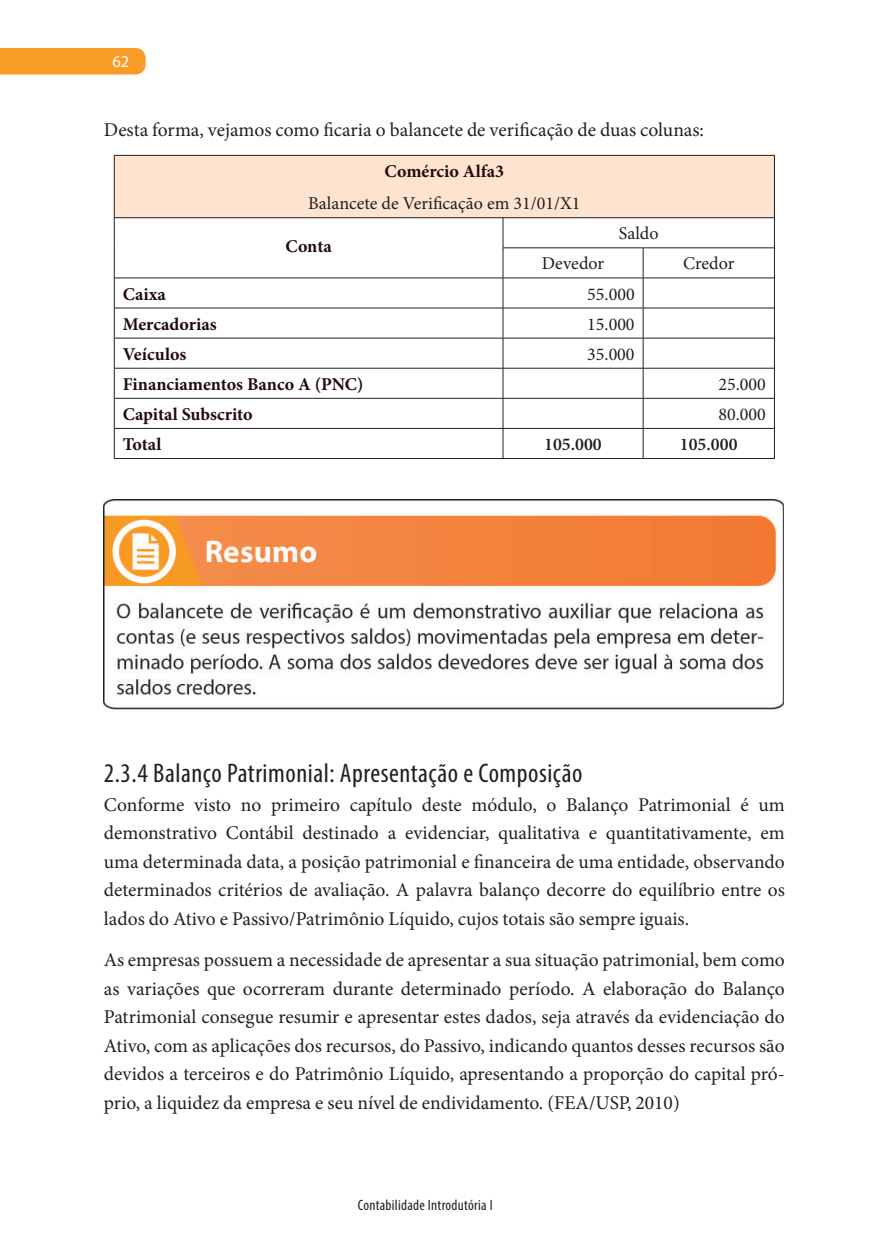
<style>
.page{position:relative;width:893px;height:1258px;background:#fff}
.page>*{position:absolute;margin:0;border:0;box-sizing:border-box;transform-origin:0 0}
.t1{font:condensed 27px "Myriad Pro";letter-spacing:.02em;color:#231f20}
.t2{font:19.5px/28.5px "Minion Pro";color:#231f20;text-align:justify}
.t3{font:700 18px "Minion Pro";color:#220b0d}
.t4{font:18px "Minion Pro";color:#211d1e}
.t5{font:600 18px "Minion Pro";color:#211d1e}
.t6{font:16.5px "Myriad Pro";color:#fff}
.t7{font:condensed 15px "Myriad Pro";letter-spacing:.02em;color:#231f20}
</style>
<div class="page">
<div style="left:0;top:48px;width:146px;height:27px;background:#f89c27"></div>
<div style="left:114px;top:155px;width:660px;height:63px;background:#fee3cf"></div>
<hr style="left:502px;top:248px;width:141px;height:1px;background:#231f20">
<hr style="left:643px;top:248px;width:130px;height:1px;background:#231f20">
<hr style="left:642px;top:248px;width:1px;height:30px;background:#231f20">
<hr style="left:642px;top:278px;width:1px;height:30px;background:#231f20">
<hr style="left:115px;top:308px;width:388px;height:1px;background:#231f20">
<hr style="left:503px;top:308px;width:140px;height:1px;background:#231f20">
<hr style="left:643px;top:308px;width:130px;height:1px;background:#231f20">
<hr style="left:642px;top:308px;width:1px;height:30px;background:#231f20">
<hr style="left:115px;top:338px;width:388px;height:1px;background:#231f20">
<hr style="left:503px;top:338px;width:140px;height:1px;background:#231f20">
<hr style="left:643px;top:338px;width:130px;height:1px;background:#231f20">
<hr style="left:642px;top:338px;width:1px;height:30px;background:#231f20">
<hr style="left:115px;top:368px;width:388px;height:1px;background:#231f20">
<hr style="left:503px;top:368px;width:140px;height:1px;background:#231f20">
<hr style="left:643px;top:368px;width:130px;height:1px;background:#231f20">
<hr style="left:642px;top:368px;width:1px;height:30px;background:#231f20">
<hr style="left:115px;top:398px;width:388px;height:1px;background:#231f20">
<hr style="left:503px;top:398px;width:140px;height:1px;background:#231f20">
<hr style="left:643px;top:398px;width:130px;height:1px;background:#231f20">
<hr style="left:642px;top:398px;width:1px;height:30px;background:#231f20">
<hr style="left:115px;top:428px;width:388px;height:1px;background:#231f20">
<svg style="left:502px;top:429px;width:1px;height:29px"></svg>
<svg style="left:642px;top:429px;width:1px;height:29px"></svg>
<hr style="left:503px;top:217px;width:140px;height:1px;background:#231f20">
<hr style="left:643px;top:217px;width:130px;height:1px;background:#231f20">
<hr style="left:503px;top:278px;width:140px;height:1px;background:#231f20">
<hr style="left:502px;top:278px;width:1px;height:30px;background:#231f20">
<hr style="left:643px;top:278px;width:130px;height:1px;background:#231f20">
<hr style="left:502px;top:308px;width:1px;height:30px;background:#231f20">
<hr style="left:502px;top:338px;width:1px;height:30px;background:#231f20">
<hr style="left:502px;top:368px;width:1px;height:30px;background:#231f20">
<hr style="left:502px;top:398px;width:1px;height:30px;background:#231f20">
<hr style="left:503px;top:428px;width:140px;height:1px;background:#231f20">
<hr style="left:643px;top:428px;width:130px;height:1px;background:#231f20">
<hr style="left:114px;top:155px;width:389px;height:1px;background:#231f20">
<hr style="left:114px;top:156px;width:1px;height:62px;background:#231f20">
<hr style="left:503px;top:155px;width:140px;height:1px;background:#231f20">
<hr style="left:643px;top:155px;width:131px;height:1px;background:#231f20">
<hr style="left:773px;top:156px;width:1px;height:62px;background:#231f20">
<hr style="left:773px;top:218px;width:1px;height:30px;background:#231f20">
<hr style="left:773px;top:248px;width:1px;height:30px;background:#231f20">
<hr style="left:114px;top:278px;width:1px;height:30px;background:#231f20">
<hr style="left:773px;top:278px;width:1px;height:30px;background:#231f20">
<hr style="left:114px;top:308px;width:1px;height:30px;background:#231f20">
<hr style="left:773px;top:308px;width:1px;height:30px;background:#231f20">
<hr style="left:114px;top:338px;width:1px;height:30px;background:#231f20">
<hr style="left:773px;top:338px;width:1px;height:30px;background:#231f20">
<hr style="left:114px;top:368px;width:1px;height:30px;background:#231f20">
<hr style="left:773px;top:368px;width:1px;height:30px;background:#231f20">
<hr style="left:114px;top:398px;width:1px;height:30px;background:#231f20">
<hr style="left:773px;top:398px;width:1px;height:30px;background:#231f20">
<hr style="left:114px;top:428px;width:1px;height:30px;background:#231f20">
<hr style="left:773px;top:428px;width:1px;height:30px;background:#231f20">
<hr style="left:114px;top:458px;width:389px;height:1px;background:#231f20">
<hr style="left:503px;top:458px;width:140px;height:1px;background:#231f20">
<hr style="left:643px;top:458px;width:131px;height:1px;background:#231f20">
<hr style="left:115px;top:217px;width:388px;height:1px;background:#231f20">
<hr style="left:502px;top:218px;width:1px;height:30px;background:#231f20">
<hr style="left:502px;top:248px;width:1px;height:30px;background:#231f20">
<hr style="left:115px;top:278px;width:388px;height:1px;background:#231f20">
<hr style="left:114px;top:218px;width:1px;height:30px;background:#231f20">
<hr style="left:114px;top:248px;width:1px;height:30px;background:#231f20">
<img style="left:104px;top:499px;width:679px;height:211px">
<p class="t6" style="left:112px;top:51px;width:18px">62</p>
<p class="t2" style="left:104px;top:116px;width:601px">Desta forma, vejamos como ficaria o balancete de verificação de duas colunas:</p>
<p class="t3" style="left:384px;top:159px;width:121px">Comércio Alfa3</p>
<p class="t4" style="left:308px;top:191px;width:274px">Balancete de Verificação em 31/01/X1</p>
<p class="t3" style="left:285px;top:234px;width:48px">Conta</p>
<p class="t4" style="left:618px;top:221px;width:41px">Saldo</p>
<p class="t4" style="left:541px;top:252px;width:64px">Devedor</p>
<p class="t4" style="left:682px;top:252px;width:53px">Credor</p>
<p class="t3" style="left:123px;top:281px;width:45px">Caixa</p>
<p class="t4" style="left:587px;top:282px;width:49px">55.000</p>
<p class="t3" style="left:123px;top:311px;width:95px">Mercadorias</p>
<p class="t4" style="left:587px;top:312px;width:49px">15.000</p>
<p class="t3" style="left:123px;top:341px;width:65px">Veículos</p>
<p class="t4" style="left:587px;top:342px;width:49px">35.000</p>
<p class="t3" style="left:123px;top:371px;width:242px">Financiamentos Banco A (PNC)</p>
<p class="t4" style="left:718px;top:372px;width:49px">25.000</p>
<p class="t3" style="left:123px;top:401px;width:131px">Capital Subscrito</p>
<p class="t4" style="left:718px;top:402px;width:49px">80.000</p>
<p class="t3" style="left:123px;top:432px;width:40px">Total</p>
<p class="t5" style="left:544px;top:432px;width:59px">105.000</p>
<p class="t5" style="left:679px;top:432px;width:59px">105.000</p>
<h1 class="t1" style="left:104px;top:757px;width:480px">2.3.4 Balanço Patrimonial: Apresentação e Composição</h1>
<p class="t2" style="left:104px;top:790px;width:682px">Conforme visto no primeiro capítulo deste módulo, o Balanço Patrimonial é um demonstrativo Contábil destinado a evidenciar, qualitativa e quantitativamente, em uma determinada data, a posição patrimonial e financeira de uma entidade, observando determinados critérios de avaliação. A palavra balanço decorre do equilíbrio entre os lados do Ativo e Passivo/Patrimônio Líquido, cujos totais são sempre iguais.</p>
<p class="t2" style="left:104px;top:945px;width:682px">As empresas possuem a necessidade de apresentar a sua situação patrimonial, bem como as variações que ocorreram durante determinado período. A elaboração do Balanço Patrimonial consegue resumir e apresentar estes dados, seja através da evidenciação do Ativo, com as aplicações dos recursos, do Passivo, indicando quantos desses recursos são devidos a terceiros e do Patrimônio Líquido, apresentando a proporção do capital pró&shy;prio, a liquidez da empresa e seu nível de endividamento. (FEA/USP, 2010)</p>
<p class="t7" style="left:357px;top:1196px;width:136px">Contabilidade Introdutória I</p>
</div>
